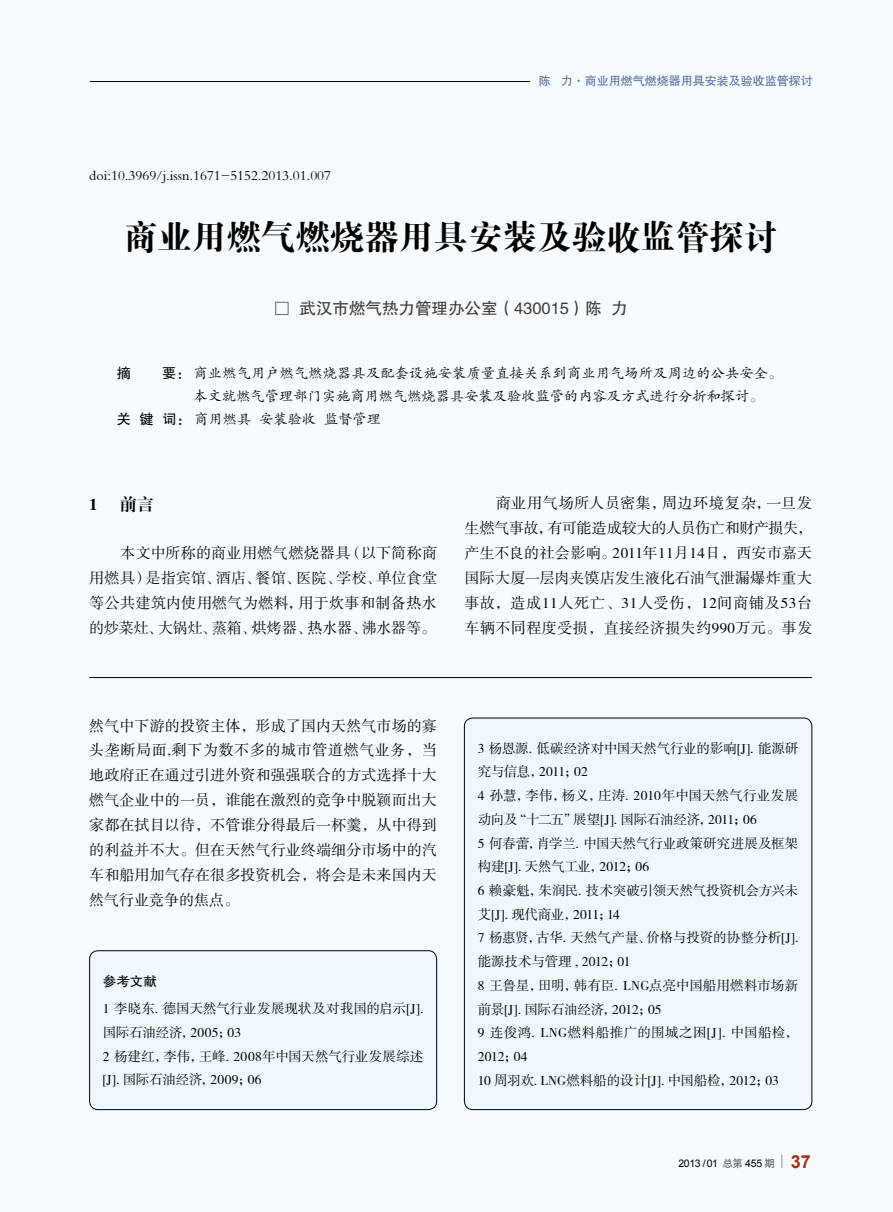
<style>
.page{position:relative;width:893px;height:1212px;background:#f5fbfe}
.page>*{position:absolute;margin:0;border:0;box-sizing:border-box;transform-origin:0 0}
.t1{font:34.5px "FZDBSJW GB1 0";color:#000}
.t2{font:16.5px "FZHTJW GB1 0";color:#3f3b3a}
.t3{font:16.5px "FZXBSJW GB1 0";color:#000}
.t4{font:15px/24.9px "FZSSJW GB1 0";letter-spacing:.01em;color:#000;text-align:justify}
.t5{font:14.25px "FZKTJW GB1 0";color:#000}
.t6{font:14.25px "FZHTJW GB1 0";color:#000}
.t7{font:13.5px/23.7px "FZSSJW GB1 0";letter-spacing:-.005em;color:#000}
.t8{font:13.5px "FZHTJW GB1 0";color:#000}
.t9{font:12px "FZHTJW GB1 0";color:#596e9e}
.t10{font:10.5px "Arial";letter-spacing:-.04em;color:#000}
.s1{font-family:"FZHTJW GB1 0"}
.s2{font-family:"FZHTJW GB1 0";color:#595757}
.s3{font-weight:700;font-size:18px;color:#a62e14}
</style>
<div class="page">
<svg style="left:781px;top:1154px;width:1px;height:14px"></svg>
<hr style="left:0;top:81px;width:812px;height:1px;background:#000">
<div style="left:0;top:72px;width:89px;height:19px;background:#f5fbfe"></div>
<div style="left:90px;top:951px;width:347px;height:158px;background:#eff8fe;border-radius:9px"></div>
<div style="left:89px;top:950px;width:348px;height:160px;border:1px solid #000;border-radius:9px"></div>
<div style="left:464px;top:718px;width:348px;height:391px;background:#eff8fe;border-radius:9px"></div>
<div style="left:464px;top:718px;width:348px;height:392px;border:1px solid #000;border-radius:9px"></div>
<hr style="left:89px;top:677px;width:723px;height:1px;background:#000">
<div style="left:531px;top:78px;width:335px;height:7px;background:#f5fbfe"></div>
<p class="t5" style="left:89px;top:168px;width:243px">doi:10.3969/j.issn.1671-5152.2013.01.007</p>
<p class="t9" style="left:539px;top:74px;width:275px">陈 力·商业用燃气燃烧器用具安装及验收监管探讨</p>
<h1 class="t1" style="left:123px;top:219px;width:657px">商业用燃气燃烧器用具安装及验收监管探讨</h1>
<p class="t2" style="left:274px;top:299px;width:355px">□ 武汉市燃气热力管理办公室（430015）陈 力</p>
<p class="t6" style="left:117px;top:365px;width:16px">摘</p>
<p class="t5" style="left:162px;top:365px;width:622px"><span class="s1">要：</span>商业燃气用户燃气燃烧器具及配套设施安装质量直接关系到商业用气场所及周边的公共安全。</p>
<p class="t5" style="left:194px;top:388px;width:572px">本文就燃气管理部门实施商用燃气燃烧器具安装及验收监管的内容及方式进行分折和探讨。</p>
<p class="t5" style="left:117px;top:412px;width:266px"><span class="s1">关 键 词：</span>商用燃具 安装验收 监督管理</p>
<p class="t3" style="left:89px;top:495px;width:10px">1</p>
<p class="t3" style="left:120px;top:495px;width:35px">前言</p>
<p class="t4" style="left:89px;top:541px;width:349px;text-indent:31px">本文中所称的商业用燃气燃烧器具（以下简称商用燃具）是指宾馆、酒店、餐馆、医院、学校、单位食堂等公共建筑内使用燃气为燃料，用于炊事和制备热水的炒菜灶、大锅灶、蒸箱、烘烤器、热水器、沸水器等。</p>
<p class="t4" style="left:465px;top:491px;width:349px;text-indent:31px">商业用气场所人员密集，周边环境复杂，一旦发生燃气事故，有可能造成较大的人员伤亡和财产损失，产生不良的社会影响。2011年11月14日，西安市嘉天国际大厦一层肉夹馍店发生液化石油气泄漏爆炸重大事故，造成11人死亡、31人受伤，12间商铺及53台车辆不同程度受损，直接经济损失约990万元。事发</p>
<p class="t4" style="left:89px;top:714px;width:349px">然气中下游的投资主体，形成了国内天然气市场的寡头垄断局面,剩下为数不多的城市管道燃气业务，当地政府正在通过引进外资和强强联合的方式选择十大燃气企业中的一员，谁能在激烈的竞争中脱颖而出大家都在拭目以待，不管谁分得最后一杯羹，从中得到的利益并不大。但在天然气行业终端细分市场中的汽车和船用加气存在很多投资机会，将会是未来国内天然气行业竞争的焦点。</p>
<p class="t8" style="left:103px;top:974px;width:55px">参考文献</p>
<p class="t7" style="left:103px;top:997px;width:322px">1 李晓东. 德国天然气行业发展现状及对我国的启示[J].国际石油经济，2005；03<br>2 杨建红，李伟，王峰. 2008年中国天然气行业发展综述[J]. 国际石油经济，2009；06</p>
<p class="t7" style="left:478px;top:737px;width:322px">3 杨恩源. 低碳经济对中国天然气行业的影响[J]. 能源研究与信息，2011；02<br>4 孙慧，李伟，杨义，庄涛. 2010年中国天然气行业发展动向及“十二五”展望[J]. 国际石油经济，2011；06<br>5 何春蕾，肖学兰. 中国天然气行业政策研究进展及框架构建[J]. 天然气工业，2012；06<br>6 赖豪魁，朱润民. 技术突破引领天然气投资机会方兴未艾[J]. 现代商业，2011；14<br>7 杨惠贤，古华. 天然气产量、价格与投资的协整分析[J].能源技术与管理 , 2012；01<br>8 王鲁星，田明，韩有臣. LNG点亮中国船用燃料市场新前景[J]. 国际石油经济，2012；05<br>9 连俊鸿. LNG燃料船推广的围城之困[J]. 中国船检，<br>2012；04<br>10 周羽欢. LNG燃料船的设计[J]. 中国船检，2012；03</p>
<p class="t10" style="left:678px;top:1156px;width:134px">2013 / 01 <span class="s2">总第</span> 455 <span class="s2">期</span> <span class="s3">37</span></p>
</div>
